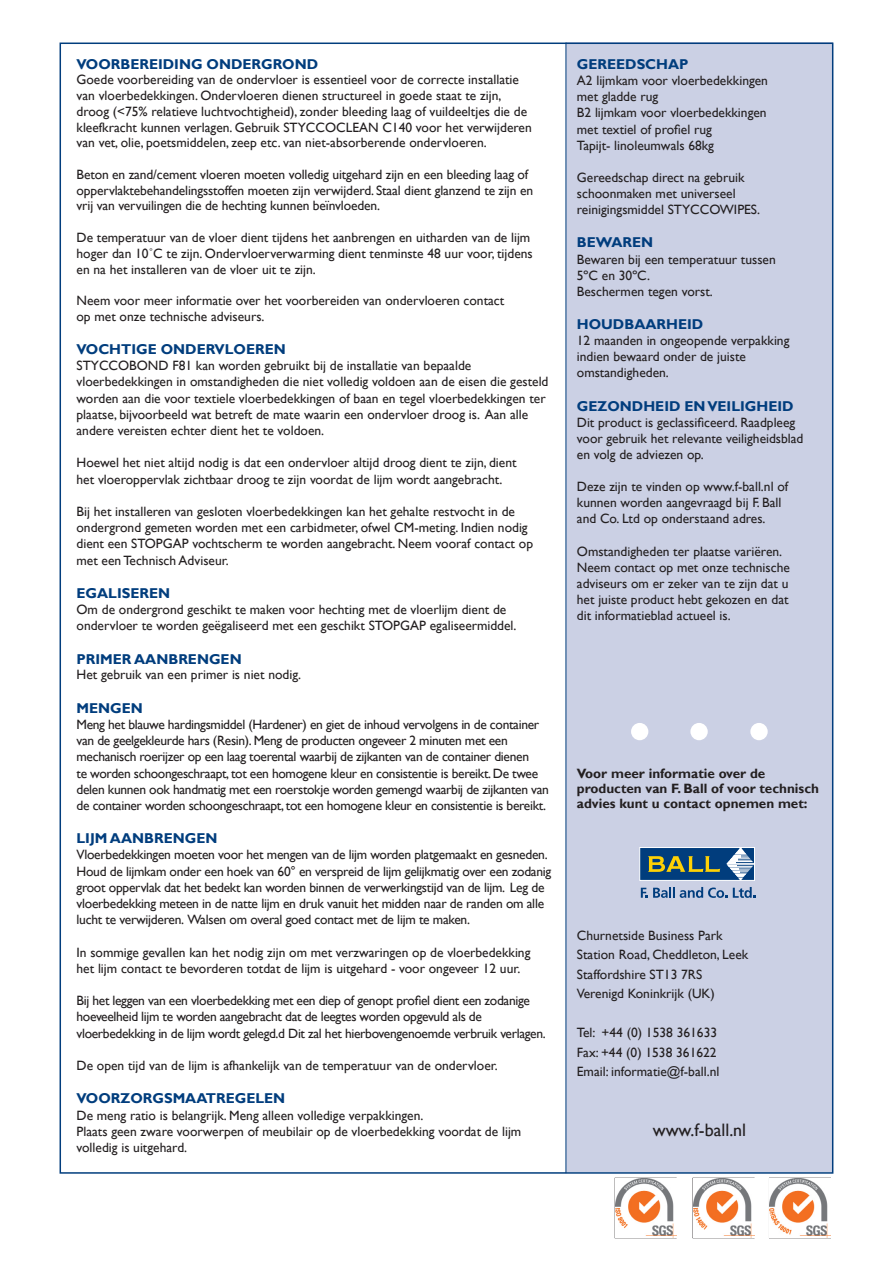
<style>
.page{position:relative;width:893px;height:1263px;background:#fff}
.page>*{position:absolute;margin:0;border:0;box-sizing:border-box;transform-origin:0 0}
.t1{font:18px "Gill Sans";color:#231f20}
.t2{font:700 14.25px "Gill Sans";color:#013d7d}
.t3{font:13.5px/16px "Gill Sans";color:#231f20}
.t4{font:13.5px/16.2px "Gill Sans";letter-spacing:-.025em;color:#231f20}
.t5{font:13.5px/16.2px "Gill Sans";letter-spacing:-.02em;color:#231f20}
.t6{font:700 13.5px/15px "Gill Sans";color:#231f20}
</style>
<div class="page">
<div style="left:566px;top:43px;width:267px;height:1129px;background:#cbd0e4"></div>
<hr style="left:566px;top:43px;width:1px;height:1130px;background:#013d7d">
<div style="left:690px;top:723px;width:18px;height:17px;background:#fff;border-radius:50%"></div>
<div style="left:631px;top:723px;width:17px;height:17px;background:#fff;border-radius:50%"></div>
<div style="left:750px;top:723px;width:18px;height:17px;background:#fff;border-radius:50%"></div>
<svg style="left:641px;top:887px;width:86px;height:11px"></svg>
<svg style="left:733px;top:887px;width:22px;height:11px"></svg>
<div style="left:639px;top:847px;width:116px;height:34px;background:#013d7d;border:1px solid #fff"></div>
<svg style="left:648px;top:856px;width:72px;height:16px"></svg>
<svg style="left:726px;top:847px;width:29px;height:33px"></svg>
<svg style="left:769px;top:1177px;width:62px;height:59px"></svg>
<svg style="left:692px;top:1177px;width:63px;height:61px"></svg>
<svg style="left:614px;top:1177px;width:63px;height:61px"></svg>
<img style="left:769px;top:1178px;width:61px;height:60px">
<img style="left:693px;top:1178px;width:61px;height:60px">
<img style="left:615px;top:1178px;width:61px;height:60px">
<p class="t2" style="left:77px;top:56px;width:243px">VOORBEREIDING ONDERGROND</p>
<p class="t3" style="left:77px;top:72px;width:457px">Goede voorbereiding van de ondervloer is essentieel voor de correcte installatie van vloerbedekkingen. Ondervloeren dienen structureel in goede staat te zijn, droog (&lt;75% relatieve luchtvochtigheid), zonder bleeding laag of vuildeeltjes die de kleefkracht kunnen verlagen. Gebruik STYCCOCLEAN C140 voor het verwijderen van vet, olie, poetsmiddelen, zeep etc. van niet-absorberende ondervloeren.</p>
<p class="t3" style="left:77px;top:167px;width:458px">Beton en zand/cement vloeren moeten volledig uitgehard zijn en een bleeding laag of oppervlaktebehandelingsstoffen moeten zijn verwijderd. Staal dient glanzend te zijn en vrij van vervuilingen die de hechting kunnen beïnvloeden.</p>
<p class="t3" style="left:77px;top:230px;width:458px">De temperatuur van de vloer dient tijdens het aanbrengen en uitharden van de lijm hoger dan 10˚C te zijn. Ondervloerverwarming dient tenminste 48 uur voor, tijdens en na het installeren van de vloer uit te zijn.</p>
<p class="t3" style="left:77px;top:293px;width:429px">Neem voor meer informatie over het voorbereiden van ondervloeren contact op met onze technische adviseurs.</p>
<p class="t2" style="left:77px;top:341px;width:211px">VOCHTIGE ONDERVLOEREN</p>
<p class="t3" style="left:77px;top:358px;width:473px">STYCCOBOND F81 kan worden gebruikt bij de installatie van bepaalde vloerbedekkingen in omstandigheden die niet volledig voldoen aan de eisen die gesteld worden aan die voor textiele vloerbedekkingen of baan en tegel vloerbedekkingen ter plaatse, bijvoorbeeld wat betreft de mate waarin een ondervloer droog is. Aan alle andere vereisten echter dient het te voldoen.</p>
<p class="t3" style="left:77px;top:455px;width:442px">Hoewel het niet altijd nodig is dat een ondervloer altijd droog dient te zijn, dient het vloeroppervlak zichtbaar droog te zijn voordat de lijm wordt aangebracht.</p>
<p class="t3" style="left:77px;top:504px;width:458px">Bij het installeren van gesloten vloerbedekkingen kan het gehalte restvocht in de ondergrond gemeten worden met een carbidmeter, ofwel CM-meting. Indien nodig dient een STOPGAP vochtscherm te worden aangebracht. Neem vooraf contact op met een Technisch Adviseur.</p>
<p class="t2" style="left:77px;top:585px;width:95px">EGALISEREN</p>
<p class="t3" style="left:77px;top:602px;width:441px">Om de ondergrond geschikt te maken voor hechting met de vloerlijm dient de ondervloer te worden geëgaliseerd met een geschikt STOPGAP egaliseermiddel.</p>
<p class="t2" style="left:77px;top:650px;width:167px">PRIMER AANBRENGEN</p>
<p class="t3" style="left:77px;top:667px;width:226px">Het gebruik van een primer is niet nodig.</p>
<p class="t2" style="left:77px;top:699px;width:68px">MENGEN</p>
<p class="t4" style="left:77px;top:716px;width:474px">Meng het blauwe hardingsmiddel (Hardener) en giet de inhoud vervolgens in de container van de geelgekleurde hars (Resin). Meng de producten ongeveer 2 minuten met een mechanisch roerijzer op een laag toerental waarbij de zijkanten van de container dienen<br>te worden schoongeschraapt, tot een homogene kleur en consistentie is bereikt. De twee delen kunnen ook handmatig met een roerstokje worden gemengd waarbij de zijkanten van de container worden schoongeschraapt, tot een homogene kleur en consistentie is bereikt.</p>
<p class="t2" style="left:77px;top:830px;width:143px">LIJM AANBRENGEN</p>
<p class="t5" style="left:77px;top:847px;width:476px">Vloerbedekkingen moeten voor het mengen van de lijm worden platgemaakt en gesneden.<br>Houd de lijmkam onder een hoek van 60° en verspreid de lijm gelijkmatig over een zodanig groot oppervlak dat het bedekt kan worden binnen de verwerkingstijd van de lijm. Leg de vloerbedekking meteen in de natte lijm en druk vanuit het midden naar de randen om alle lucht te verwijderen. Walsen om overal goed contact met de lijm te maken.</p>
<p class="t3" style="left:77px;top:944px;width:455px">In sommige gevallen kan het nodig zijn om met verzwaringen op de vloerbedekking het lijm contact te bevorderen totdat de lijm is uitgehard - voor ongeveer 12 uur.</p>
<p class="t4" style="left:77px;top:993px;width:471px">Bij het leggen van een vloerbedekking met een diep of genopt profiel dient een zodanige hoeveelheid lijm te worden aangebracht dat de leegtes worden opgevuld als de vloerbedekking in de lijm wordt gelegd.d Dit zal het hierbovengenoemde verbruik verlagen.</p>
<p class="t3" style="left:77px;top:1058px;width:423px">De open tijd van de lijm is afhankelijk van de temperatuur van de ondervloer.</p>
<p class="t2" style="left:77px;top:1090px;width:210px">VOORZORGSMAATREGELEN</p>
<p class="t3" style="left:77px;top:1107px;width:446px">De meng ratio is belangrijk. Meng alleen volledige verpakkingen.<br>Plaats geen zware voorwerpen of meubilair op de vloerbedekking voordat de lijm volledig is uitgehard.</p>
<p class="t2" style="left:577px;top:56px;width:113px">GEREEDSCHAP</p>
<p class="t3" style="left:577px;top:73px;width:193px">A2 lijmkam voor vloerbedekkingen met gladde rug<br>B2 lijmkam voor vloerbedekkingen met textiel of profiel rug<br>Tapijt- linoleumwals 68kg</p>
<p class="t3" style="left:577px;top:170px;width:185px">Gereedschap direct na gebruik schoonmaken met universeel reinigingsmiddel STYCCOWIPES.</p>
<p class="t2" style="left:577px;top:234px;width:78px">BEWAREN</p>
<p class="t3" style="left:577px;top:251px;width:200px">Bewaren bij een temperatuur tussen<br>5ºC en 30ºC.<br>Beschermen tegen vorst.</p>
<p class="t2" style="left:577px;top:316px;width:128px">HOUDBAARHEID</p>
<p class="t3" style="left:577px;top:333px;width:214px">12 maanden in ongeopende verpakking indien bewaard onder de juiste omstandigheden.</p>
<p class="t2" style="left:577px;top:397px;width:218px">GEZONDHEID EN VEILIGHEID</p>
<p class="t3" style="left:577px;top:414px;width:228px">Dit product is geclassificeerd. Raadpleeg voor gebruik het relevante veiligheidsblad en volg de adviezen op.</p>
<p class="t3" style="left:577px;top:479px;width:213px">Deze zijn te vinden op www.f-ball.nl of kunnen worden aangevraagd bij F. Ball and Co. Ltd op onderstaand adres.</p>
<p class="t3" style="left:577px;top:543px;width:214px">Omstandigheden ter plaatse variëren.<br>Neem contact op met onze technische adviseurs om er zeker van te zijn dat u het juiste product hebt gekozen en dat dit informatieblad actueel is.</p>
<p class="t6" style="left:577px;top:766px;width:244px">Voor meer informatie over de producten van F. Ball of voor technisch advies kunt u contact opnemen met:</p>
<p class="t3" style="left:577px;top:926px;width:173px;line-height:19.5px">Churnetside Business Park<br>Station Road, Cheddleton, Leek<br>Staffordshire ST13 7RS<br>Verenigd Koninkrijk (UK)</p>
<p class="t3" style="left:577px;top:1023px;width:144px;line-height:19.5px">Tel: +44 (0) 1538 361633<br>Fax: +44 (0) 1538 361622<br>Email: informatie@f-ball.nl</p>
<h1 class="t1" style="left:653px;top:1119px;width:95px">www.f-ball.nl</h1>
</div>
